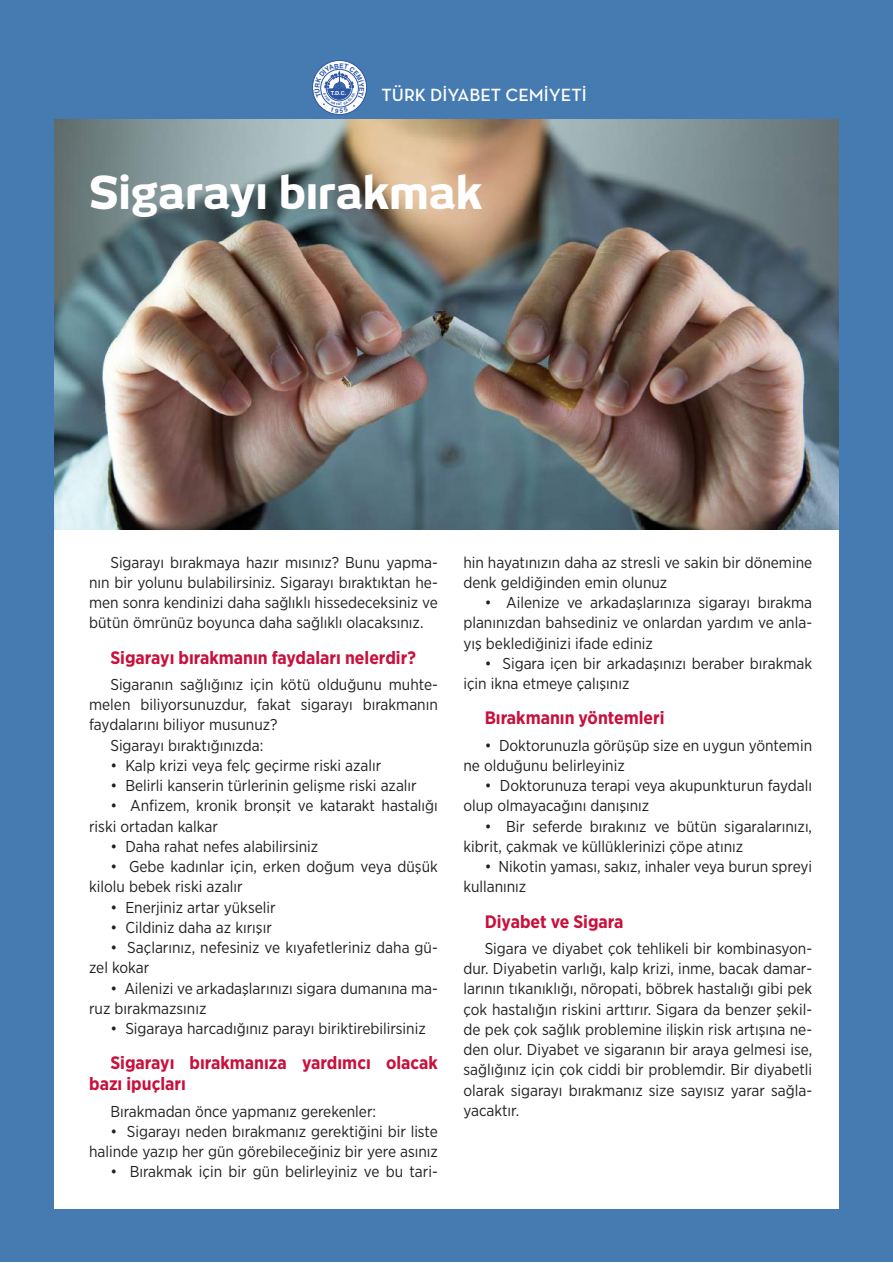
<style>
.page{position:relative;width:893px;height:1263px;background:#fff}
.page>*{position:absolute;margin:0;border:0;box-sizing:border-box;transform-origin:0 0}
.t1{font:800 45px "New June";color:#fff}
.t2{font:700 18px/21px "Gotham Narrow";color:#c8103c}
.t3{font:600 18px "Neutraface Text";color:#fff}
.t4{font:15.75px/20.2px "Gotham Narrow";color:#231f20}
.t5{font:700 5.55px "Helvetica";color:#fff}
</style>
<div class="page">
<div style="left:0;top:0;width:893px;height:1262px;background:#467bb1"></div>
<div style="left:54px;top:120px;width:785px;height:1088px;background:#fff"></div>
<div style="left:312px;top:60px;width:55px;height:55px;border:1px solid #2d56a5;border-radius:50%"></div>
<img style="left:54px;top:120px;width:785px;height:409px">
<svg style="left:314px;top:63px;width:50px;height:50px"></svg>
<p class="t5" style="left:331px;top:89px;width:17px">T.D.C.</p>
<p class="t3" style="left:382px;top:84px;width:207px">TÜRK DİYABET CEMİYETİ</p>
<h1 class="t1" style="left:89px;top:166px;width:395px">Sigarayı bırakmak</h1>
<p class="t4" style="left:89px;top:552px;width:350px;text-align:justify;text-indent:21px">Sigarayı bırakmaya hazır mısınız? Bunu yapma&shy;nın bir yolunu bulabilirsiniz. Sigarayı bıraktıktan he&shy;men sonra kendinizi daha sağlıklı hissedeceksiniz ve bütün ömrünüz boyunca daha sağlıklı olacaksınız.</p>
<p class="t2" style="left:110px;top:647px;width:307px">Sigarayı bırakmanın faydaları nelerdir?</p>
<p class="t4" style="left:110px;top:674px;width:329px">Sigaranın sağlığınız için kötü olduğunu muhte-</p>
<p class="t4" style="left:89px;top:694px;width:350px">melen biliyorsunuzdur, fakat sigarayı bırakmanın</p>
<p class="t4" style="left:89px;top:714px;width:190px">faydalarını biliyor musunuz?</p>
<p class="t4" style="left:110px;top:735px;width:154px">Sigarayı bıraktığınızda:</p>
<p class="t4" style="left:110px;top:755px;width:272px">• Kalp krizi veya felç geçirme riski azalır</p>
<p class="t4" style="left:110px;top:775px;width:308px">• Belirli kanserin türlerinin gelişme riski azalır</p>
<p class="t4" style="left:89px;top:795px;width:350px;text-indent:21px">• Anfizem, kronik bronşit ve katarakt hastalığı riski ortadan kalkar</p>
<p class="t4" style="left:110px;top:836px;width:209px">• Daha rahat nefes alabilirsiniz</p>
<p class="t4" style="left:89px;top:856px;width:350px;text-indent:21px">• Gebe kadınlar için, erken doğum veya düşük kilolu bebek riski azalır</p>
<p class="t4" style="left:110px;top:897px;width:167px">• Enerjiniz artar yükselir</p>
<p class="t4" style="left:110px;top:917px;width:163px">• Cildiniz daha az kırışır</p>
<p class="t4" style="left:89px;top:937px;width:350px;text-indent:21px">• Saçlarınız, nefesiniz ve kıyafetleriniz daha gü&shy;zel kokar</p>
<p class="t4" style="left:89px;top:978px;width:350px;text-indent:21px">• Ailenizi ve arkadaşlarınızı sigara dumanına ma&shy;ruz bırakmazsınız</p>
<p class="t4" style="left:110px;top:1018px;width:317px">• Sigaraya harcadığınız parayı biriktirebilirsiniz</p>
<p class="t2" style="left:89px;top:1052px;width:350px;text-indent:21px">Sigarayı bırakmanıza yardımcı olacak bazı ipuçları</p>
<p class="t4" style="left:110px;top:1101px;width:267px">Bırakmadan önce yapmanız gerekenler:</p>
<p class="t4" style="left:89px;top:1121px;width:350px;text-align:right">• Sigarayı neden bırakmanız gerektiğini bir liste halinde yazıp her gün görebileceğiniz bir yere asınız</p>
<p class="t4" style="left:110px;top:1161px;width:329px">• Bırakmak için bir gün belirleyiniz ve bu tari-</p>
<p class="t4" style="left:463px;top:552px;width:350px">hin hayatınızın daha az stresli ve sakin bir dönemine denk geldiğinden emin olunuz</p>
<p class="t4" style="left:463px;top:592px;width:350px;text-align:justify;text-indent:21px">• Ailenize ve arkadaşlarınıza sigarayı bırakma planınızdan bahsediniz ve onlardan yardım ve anla&shy;yış beklediğinizi ifade ediniz</p>
<p class="t4" style="left:463px;top:653px;width:350px;text-indent:21px">• Sigara içen bir arkadaşınızı beraber bırakmak için ikna etmeye çalışınız</p>
<p class="t2" style="left:485px;top:707px;width:181px">Bırakmanın yöntemleri</p>
<p class="t4" style="left:463px;top:735px;width:350px;text-indent:21px">• Doktorunuzla görüşüp size en uygun yöntemin ne olduğunu belirleyiniz</p>
<p class="t4" style="left:463px;top:775px;width:350px;text-indent:21px">• Doktorunuza terapi veya akupunkturun faydalı olup olmayacağını danışınız</p>
<p class="t4" style="left:463px;top:816px;width:350px;text-indent:21px">• Bir seferde bırakınız ve bütün sigaralarınızı, kibrit, çakmak ve küllüklerinizi çöpe atınız</p>
<p class="t4" style="left:463px;top:856px;width:350px;text-indent:21px">• Nikotin yaması, sakız, inhaler veya burun spreyi kullanınız</p>
<p class="t2" style="left:485px;top:911px;width:140px">Diyabet ve Sigara</p>
<p class="t4" style="left:463px;top:938px;width:350px;text-align:justify;text-indent:21px">Sigara ve diyabet çok tehlikeli bir kombinasyon&shy;dur. Diyabetin varlığı, kalp krizi, inme, bacak damar&shy;larının tıkanıklığı, nöropati, böbrek hastalığı gibi pek çok hastalığın riskini arttırır. Sigara da benzer şekil&shy;de pek çok sağlık problemine ilişkin risk artışına ne&shy;den olur. Diyabet ve sigaranın bir araya gelmesi ise, sağlığınız için çok ciddi bir problemdir. Bir diyabetli olarak sigarayı bırakmanız size sayısız yarar sağla&shy;yacaktır.</p>
</div>
